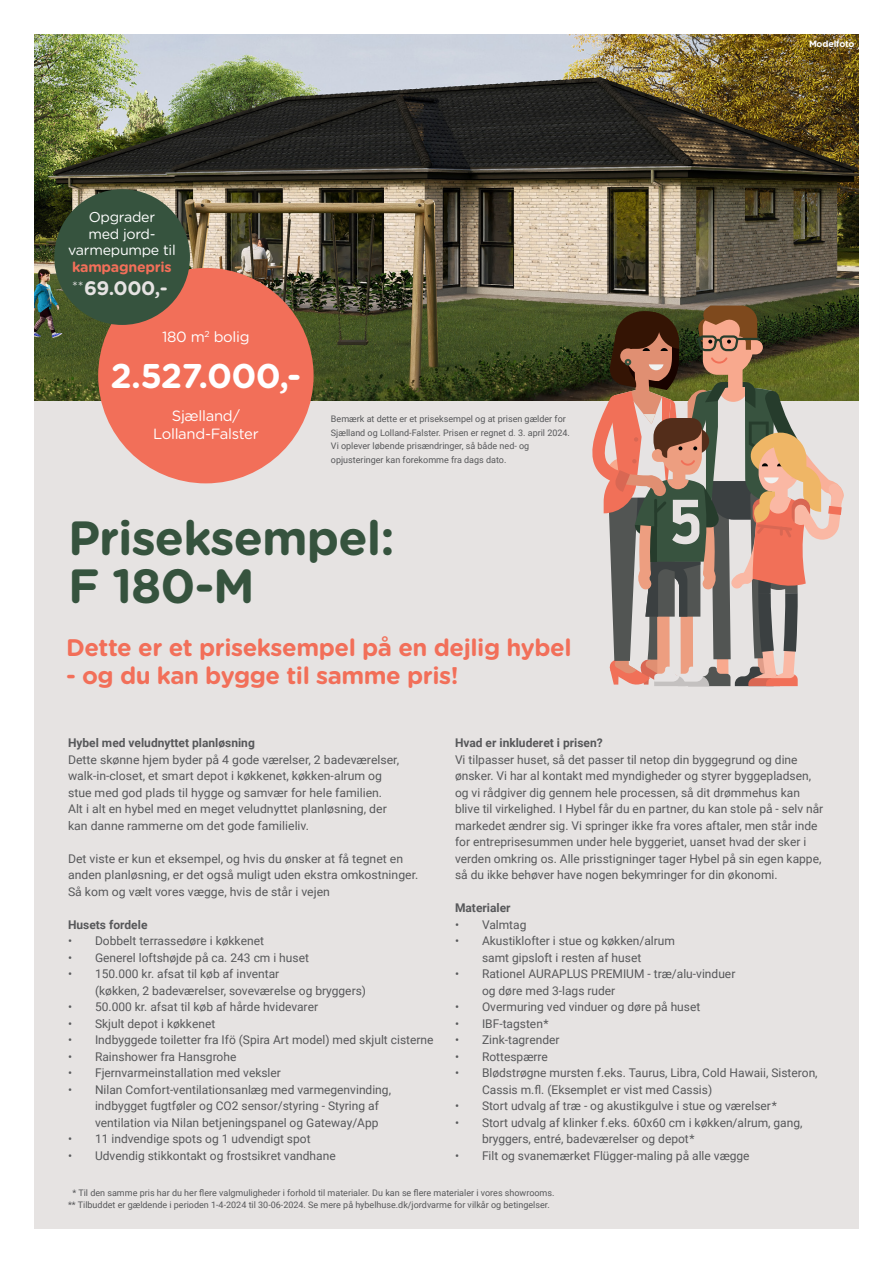
<style>
.page{position:relative;width:893px;height:1263px;background:#fff}
.page>*{position:absolute;margin:0;border:0;box-sizing:border-box;transform-origin:0 0}
.t1{font:700 48px/48px "Gotham Rounded";letter-spacing:-.02em;color:#36533e}
.t2{font:700 34.35px "Gotham Rounded";letter-spacing:-.025em;color:#fff}
.t3{font:700 24px "Gotham Rounded";letter-spacing:-.02em;color:#f26f59}
.t4{font:700 19.5px "Gotham Rounded";color:#e6e3e2}
.t5{font:14.85px/18.1px "Gotham Rounded";letter-spacing:-.02em;color:#fff;text-align:center}
.t6{font:14.25px/16.5px "Gotham Rounded";letter-spacing:-.02em;color:#fff;text-align:center}
.t7{font:12px/16.5px "Roboto";color:#57585a}
.t8{font:700 12px "Roboto";color:#57585a}
.t9{font:9px/13.5px "Roboto";color:#57585a}
.t10{font:700 9px "Gotham Rounded";letter-spacing:-.02em;color:#fff}
.s1{font-weight:700;color:#f26f59}
.s2{color:#787a7d}
.s3{font-weight:700}
</style>
<div class="page">
<div style="left:34px;top:34px;width:825px;height:1195px;background:#e6e3e2"></div>
<img style="left:34px;top:34px;width:825px;height:367px">
<svg style="left:588px;top:305px;width:256px;height:382px"></svg>
<div style="left:98px;top:268px;width:216px;height:215px;background:#f26f59;border-radius:50%"></div>
<div style="left:54px;top:189px;width:136px;height:136px;background:#36533e;border-radius:50%"></div>
<p class="t6" style="left:68px;top:208px;width:109px">Opgrader<br>med jord&shy;varmepumpe til <span class="s1">kampagnepris</span></p>
<p class="t4" style="left:72px;top:274px;width:97px"><sup>**</sup>69.000,-</p>
<p class="t5" style="left:162px;top:327px;width:89px">180 m<sup>2</sup> bolig</p>
<p class="t2" style="left:110px;top:350px;width:192px">2.527.000,-</p>
<p class="t5" style="left:153px;top:406px;width:107px">Sjælland/<br>Lolland-Falster</p>
<p class="t9" style="left:331px;top:412px;width:240px">Bemærk at dette er et priseksempel og at prisen gælder for Sjælland og Lolland-Falster. Prisen er regnet d<span class="s2">.</span> 3. april 2024.<br>Vi oplever løbende prisændringer, så både ned- og opjusteringer kan forekomme fra dags dato.</p>
<p class="t1" style="left:68px;top:512px;width:328px">Priseksempel:<br>F 180-M</p>
<p class="t3" style="left:66px;top:629px;width:507px">Dette er et priseksempel på en dejlig hybel</p>
<p class="t3" style="left:66px;top:658px;width:394px">- og du kan bygge til samme pris!</p>
<p class="t10" style="left:809px;top:37px;width:47px">Modelfoto</p>
<p class="t8" style="left:68px;top:734px;width:188px">Hybel med veludnyttet planløsning</p>
<p class="t7" style="left:68px;top:751px;width:333px">Dette skønne hjem byder på 4 gode værelser, 2 badeværelser, walk-in-closet, et smart depot i køkkenet, køkken-alrum og stue med god plads til hygge og samvær for hele familien.<br>Alt i alt en hybel med en meget veludnyttet planløsning, der kan danne rammerne om det gode familieliv.</p>
<p class="t7" style="left:68px;top:850px;width:352px">Det viste er kun et eksempel, og hvis du ønsker at få tegnet en anden planløsning, er det også muligt uden ekstra omkostninger.<br>Så kom og vælt vores vægge, hvis de står i vejen</p>
<p class="t8" style="left:68px;top:916px;width:81px">Husets fordele</p>
<p class="t7" style="left:68px;top:932px;width:197px">• Dobbelt terrassedøre i køkkenet</p>
<p class="t7" style="left:68px;top:949px;width:242px">• Generel loftshøjde på ca. 243 cm i huset</p>
<p class="t7" style="left:95px;top:965px;width:273px;text-indent:-27px">• 150.000 kr. afsat til køb af inventar<br>(køkken, 2 badeværelser, soveværelse og bryggers)</p>
<p class="t7" style="left:68px;top:998px;width:252px">• 50.000 kr. afsat til køb af hårde hvidevarer</p>
<p class="t7" style="left:68px;top:1015px;width:149px">• Skjult depot i køkkenet</p>
<p class="t7" style="left:68px;top:1031px;width:367px">• Indbyggede toiletter fra Ifö (Spira Art model) med skjult cisterne</p>
<p class="t7" style="left:68px;top:1048px;width:170px">• Rainshower fra Hansgrohe</p>
<p class="t7" style="left:68px;top:1064px;width:214px">• Fjernvarmeinstallation med veksler</p>
<p class="t7" style="left:95px;top:1081px;width:297px;text-indent:-27px">• Nilan Comfort-ventilationsanlæg med varmegenvinding, indbygget fugtføler og CO2 sensor/styring - Styring af ventilation via Nilan betjeningspanel og Gateway/App</p>
<p class="t7" style="left:68px;top:1130px;width:244px">• 11 indvendige spots og 1 udvendigt spot</p>
<p class="t7" style="left:68px;top:1147px;width:269px">• Udvendig stikkontakt og frostsikret vandhane</p>
<p class="t7" style="left:455px;top:734px;width:370px"><span class="s3">Hvad er inkluderet i prisen?<br></span>Vi tilpasser huset, så det passer til netop din byggegrund og dine ønsker. Vi har al kontakt med myndigheder og styrer byggepladsen, og vi rådgiver dig gennem hele processen, så dit drømmehus kan blive til virkelighed. I Hybel får du en partner, du kan stole på - selv når markedet ændrer sig. Vi springer ikke fra vores aftaler, men står inde for entreprisesummen under hele byggeriet, uanset hvad der sker i verden omkring os. Alle prisstigninger tager Hybel på sin egen kappe, så du ikke behøver have nogen bekymringer for din økonomi.</p>
<p class="t8" style="left:455px;top:899px;width:57px">Materialer</p>
<p class="t7" style="left:455px;top:916px;width:73px">• Valmtag</p>
<p class="t7" style="left:455px;top:932px;width:221px;text-align:center">• Akustiklofter i stue og køkken/alrum samt gipsloft i resten af huset</p>
<p class="t7" style="left:482px;top:965px;width:255px;text-indent:-27px">• Rationel AURAPLUS PREMIUM - træ/alu-vinduer og døre med 3-lags ruder</p>
<p class="t7" style="left:455px;top:998px;width:247px">• Overmuring ved vinduer og døre på huset</p>
<p class="t7" style="left:455px;top:1015px;width:95px">• IBF-tagsten*</p>
<p class="t7" style="left:455px;top:1031px;width:106px">• Zink-tagrender</p>
<p class="t7" style="left:455px;top:1048px;width:94px">• Rottespærre</p>
<p class="t7" style="left:482px;top:1064px;width:337px;text-indent:-27px">• Blødstrøgne mursten f.eks. Taurus, Libra, Cold Hawaii, Sisteron,<br>Cassis m.fl. (Eksemplet er vist med Cassis)</p>
<p class="t7" style="left:455px;top:1097px;width:324px">• Stort udvalg af træ - og akustikgulve i stue og værelser*</p>
<p class="t7" style="left:482px;top:1114px;width:322px;text-indent:-27px">• Stort udvalg af klinker f.eks. 60x60 cm i køkken/alrum, gang, bryggers, entré, badeværelser og depot*</p>
<p class="t7" style="left:455px;top:1147px;width:296px">• Filt og svanemærket Flügger-maling på alle vægge</p>
<p class="t9" style="left:72px;top:1186px;width:483px">* Til den samme pris har du her flere valgmuligheder i forhold til materialer. Du kan se flere materialer i vores showrooms.</p>
<p class="t9" style="left:68px;top:1198px;width:483px">** Tilbuddet er gældende i perioden 1-4-2024 til 30-06-2024. Se mere på hybelhuse.dk/jordvarme for vilkår og betingelser.</p>
</div>
